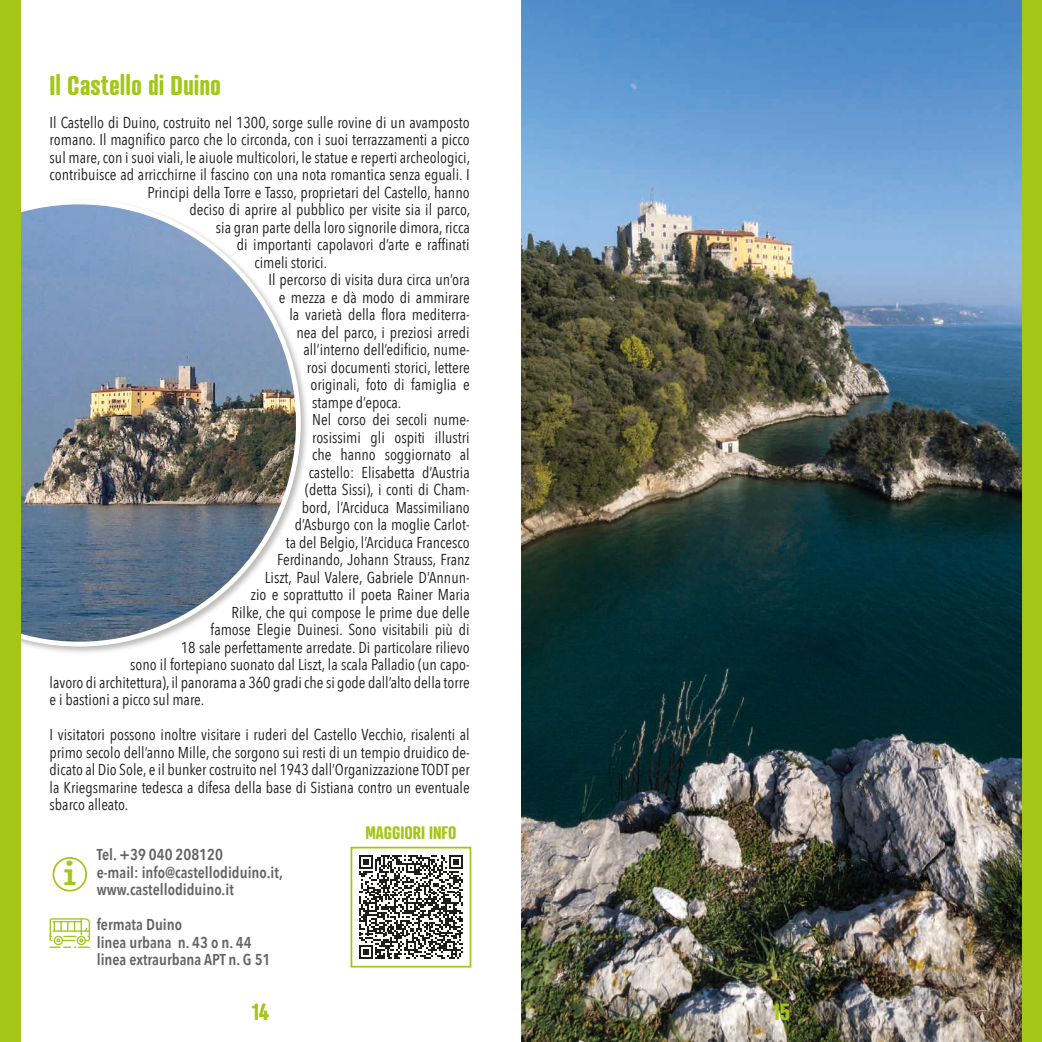
<style>
.page{position:relative;width:1042px;height:1042px;background:#fff}
.page>*{position:absolute;margin:0;border:0;box-sizing:border-box;transform-origin:0 0}
.t1{font:700 32.38px "Adorn Slab Serif";color:#a3c617}
.t2{font:700 26.25px "Atrament";color:#a3c617}
.t3{font:700 22.75px "Atrament";color:#a3c617}
.t4{font:700 17.5px "Atrament";color:#a3c617}
.t5{font:15.75px/17.5px "Avenir Next Condensed";color:#1d1d1b;text-align:justify}
.t6{font:600 15.75px/17.5px "Avenir Next Condensed";color:#646463}
</style>
<div class="page">
<div style="left:53px;top:857px;width:34px;height:34px;border:2px solid #a3c617;border-radius:50%"></div>
<svg style="left:50px;top:918px;width:40px;height:30px"></svg>
<div style="left:0;top:198px;width:309px;height:457px;background:#1d1d1b;opacity:.3"></div>
<img style="left:20px;top:200px;width:281px;height:446px">
<img style="left:521px;top:0;width:501px;height:1042px">
<svg style="left:359px;top:855px;width:104px;height:104px"></svg>
<div style="left:350px;top:847px;width:121px;height:120px;border:2px solid #a3c617"></div>
<div style="left:1022px;top:0;width:20px;height:1042px;background:#a3c617"></div>
<div style="left:0;top:0;width:20px;height:1042px;background:#a3c617"></div>
<h2 class="t2" style="left:50px;top:69px;width:173px">Il Castello di Duino</h2>
<p class="t5" style="left:50px;top:113px;width:422px">Il Castello di Duino, costruito nel 1300, sorge sulle rovine di un avamposto</p>
<p class="t5" style="left:50px;top:130px;width:422px">romano. Il magnifico parco che lo circonda, con i suoi terrazzamenti a picco</p>
<p class="t5" style="left:50px;top:148px;width:422px">sul mare, con i suoi viali, le aiuole multicolori, le statue e reperti archeologici,</p>
<p class="t5" style="left:50px;top:165px;width:422px">contribuisce ad arricchirne il fascino con una nota romantica senza eguali. I</p>
<p class="t5" style="left:148px;top:183px;width:324px">Principi della Torre e Tasso, proprietari del Castello, hanno</p>
<p class="t5" style="left:190px;top:200px;width:282px">deciso di aprire al pubblico per visite sia il parco,</p>
<p class="t5" style="left:216px;top:218px;width:255px">sia gran parte della loro signorile dimora, ricca</p>
<p class="t5" style="left:237px;top:235px;width:234px">di importanti capolavori d’arte e raffinati</p>
<p class="t5" style="left:254px;top:253px;width:74px">cimeli storici.</p>
<p class="t5" style="left:268px;top:270px;width:203px">Il percorso di visita dura circa un’ora</p>
<p class="t5" style="left:279px;top:288px;width:192px">e mezza e dà modo di ammirare</p>
<p class="t5" style="left:289px;top:305px;width:182px">la varietà della flora mediterra-</p>
<p class="t5" style="left:296px;top:323px;width:175px">nea del parco, i preziosi arredi</p>
<p class="t5" style="left:303px;top:340px;width:168px">all’interno dell’edificio, nume-</p>
<p class="t5" style="left:307px;top:358px;width:164px">rosi documenti storici, lettere</p>
<p class="t5" style="left:310px;top:375px;width:161px">originali, foto di famiglia e</p>
<p class="t5" style="left:312px;top:393px;width:91px">stampe d’epoca.</p>
<p class="t5" style="left:312px;top:410px;width:159px">Nel corso dei secoli nume-</p>
<p class="t5" style="left:312px;top:428px;width:159px">rosissimi gli ospiti illustri</p>
<p class="t5" style="left:312px;top:445px;width:159px">che hanno soggiornato al</p>
<p class="t5" style="left:309px;top:463px;width:163px">castello: Elisabetta d’Austria</p>
<p class="t5" style="left:305px;top:480px;width:166px">(detta Sissi), i conti di Cham-</p>
<p class="t5" style="left:302px;top:498px;width:170px">bord, l’Arciduca Massimiliano</p>
<p class="t5" style="left:295px;top:515px;width:177px">d’Asburgo con la moglie Carlot-</p>
<p class="t5" style="left:286px;top:533px;width:185px">ta del Belgio, l’Arciduca Francesco</p>
<p class="t5" style="left:277px;top:550px;width:194px">Ferdinando, Johann Strauss, Franz</p>
<p class="t5" style="left:265px;top:568px;width:206px">Liszt, Paul Valere, Gabriele D’Annun-</p>
<p class="t5" style="left:251px;top:585px;width:220px">zio e soprattutto il poeta Rainer Maria</p>
<p class="t5" style="left:232px;top:603px;width:239px">Rilke, che qui compose le prime due delle</p>
<p class="t5" style="left:211px;top:620px;width:261px">famose Elegie Duinesi. Sono visitabili più di</p>
<p class="t5" style="left:181px;top:638px;width:290px">18 sale perfettamente arredate. Di particolare rilievo</p>
<p class="t5" style="left:130px;top:655px;width:341px">sono il fortepiano suonato dal Liszt, la scala Palladio (un capo-</p>
<p class="t5" style="left:50px;top:673px;width:422px">lavoro di architettura), il panorama a 360 gradi che si gode dall’alto della torre</p>
<p class="t5" style="left:50px;top:690px;width:156px">e i bastioni a picco sul mare.</p>
<p class="t5" style="left:50px;top:725px;width:422px">I visitatori possono inoltre visitare i ruderi del Castello Vecchio, risalenti al primo secolo dell’anno Mille, che sorgono sui resti di un tempio druidico de&shy;dicato al Dio Sole, e il bunker costruito nel 1943 dall’Organizzazione TODT per la Kriegsmarine tedesca a difesa della base di Sistiana contro un eventuale sbarco alleato.</p>
<h1 class="t1" style="left:63px;top:853px;width:16px">i</h1>
<p class="t6" style="left:97px;top:845px;width:188px">Tel. +39 040 208120<br>e-mail: info@castellodiduino.it, www.castellodiduino.it</p>
<p class="t6" style="left:97px;top:915px;width:175px">fermata Duino<br>linea urbana n. 43 o n. 44 linea extraurbana APT n. G 51</p>
<p class="t4" style="left:365px;top:821px;width:93px">MAGGIORI INFO</p>
<h3 class="t3" style="left:252px;top:997px;width:19px">14</h3>
<h3 class="t3" style="left:772px;top:997px;width:19px">15</h3>
</div>
